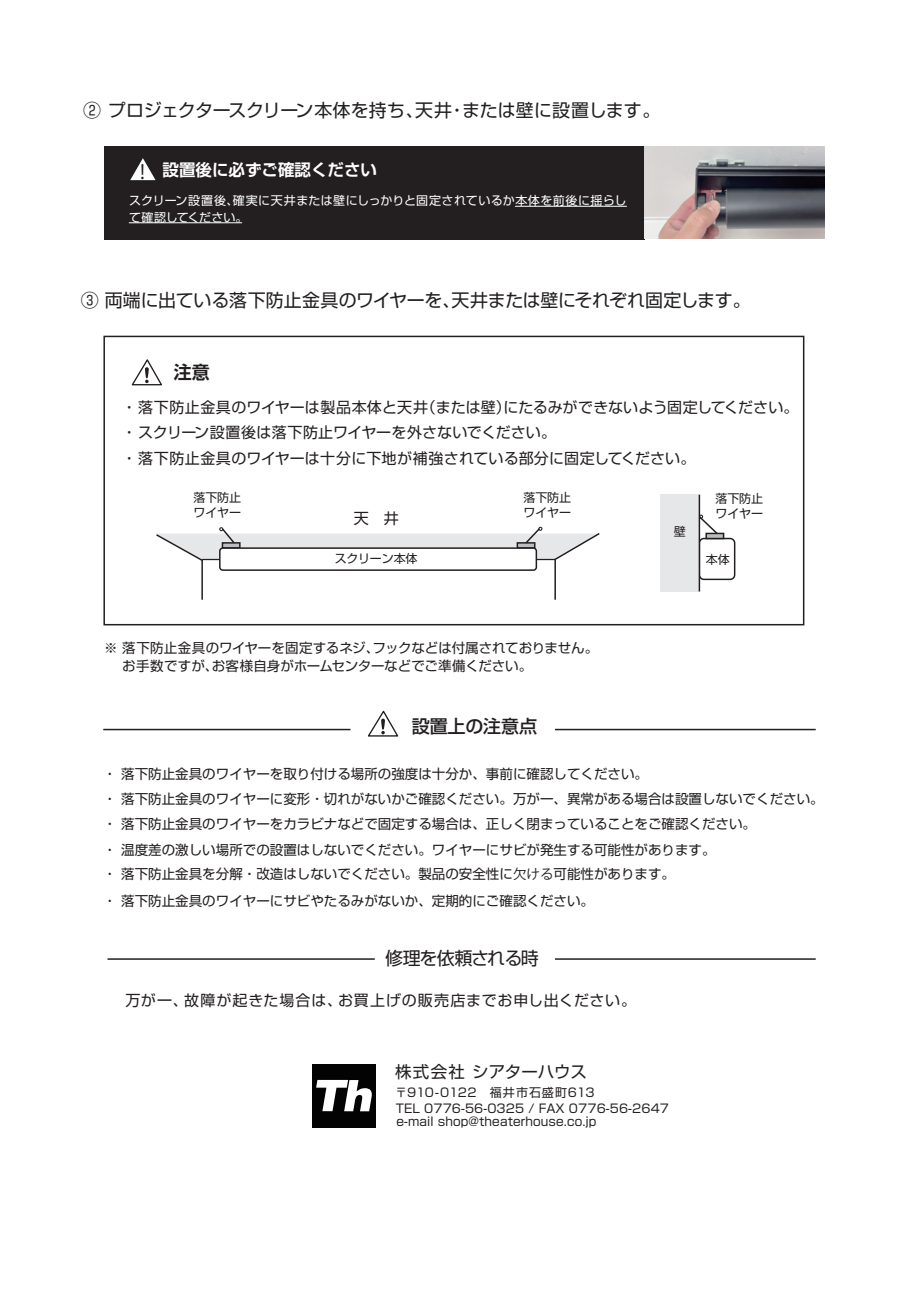
<style>
.page{position:relative;width:919px;height:1289px;background:#fff}
.page>*{position:absolute;margin:0;border:0;box-sizing:border-box;transform-origin:0 0}
.t1{font:18px "Shin Go Pro";letter-spacing:-.01em;color:#231f20}
.t2{font:18px "Shin Go Pr 5";letter-spacing:-.065em;color:#231f20}
.t3{font:500 18px "Shin Go Pro";letter-spacing:-.01em;color:#231f20}
.t4{font:700 18px "Shin Go Pro De";color:#231f20}
.t5{font:700 16.5px "Shin Go Pr 5 De";color:#fff}
.t6{font:16.5px "Shin Go Pro";letter-spacing:.01em;color:#231f20}
.t7{font:15px/25.5px "Shin Go Pro";letter-spacing:.005em;color:#231f20}
.t8{font:15px "Shin Go Pr 5";letter-spacing:.06em;color:#231f20}
.t9{font:13.5px/24.6px "Shin Go Pro";color:#231f20}
.t10{font:12px/12.6px "Shin Go Pro";letter-spacing:.01em;color:#231f20}
.t11{font:12px/16.5px "Shin Go Pr 5";letter-spacing:.03em;color:#fff}
.t12{font:12px/15px "Shin Go Pr 5";letter-spacing:-.01em;color:#231f20}
.t13{font:12px "Shin Go Pro";letter-spacing:.065em;color:#231f20}
.s1{font-family:"Futo Min A101 Pro Bold 90 ms RKSJ H";font-weight:400;font-size:19.5px;color:#231f20}
.s2{font-family:"Koz Go Pro"}
</style>
<div class="page">
<div style="left:698px;top:538px;width:37px;height:42px;border:1px solid #231f20;border-radius:4px"></div>
<div style="left:660px;top:494px;width:39px;height:97px;background:#e6e7e9"></div>
<svg style="left:705px;top:532px;width:19px;height:7px"></svg>
<div style="left:219px;top:547px;width:318px;height:24px;border:2px solid #231f20;border-radius:3px"></div>
<hr style="left:201px;top:559px;width:2px;height:40px;background:#231f20">
<hr style="left:554px;top:559px;width:2px;height:40px;background:#231f20">
<svg style="left:700px;top:514px;width:19px;height:21px"></svg>
<svg style="left:156px;top:526px;width:444px;height:36px"></svg>
<div style="left:103px;top:336px;width:701px;height:289px;border:2px solid #231f20"></div>
<hr style="left:698px;top:494px;width:2px;height:97px;background:#231f20">
<svg style="left:368px;top:710px;width:31px;height:27px"></svg>
<svg style="left:131px;top:359px;width:31px;height:27px"></svg>
<div style="left:312px;top:1064px;width:63px;height:63px;background:#030303"></div>
<svg style="left:316px;top:1079px;width:56px;height:32px"></svg>
<div style="left:104px;top:146px;width:540px;height:93px;background:#231f20"></div>
<hr style="left:515px;top:206px;width:111px;height:1px;background:#fff">
<hr style="left:129px;top:222px;width:113px;height:1px;background:#fff">
<svg style="left:130px;top:158px;width:26px;height:23px"></svg>
<img style="left:644px;top:147px;width:180px;height:91px">
<hr style="left:107px;top:958px;width:268px;height:1px;background:#231f20">
<hr style="left:103px;top:728px;width:247px;height:2px;background:#231f20">
<hr style="left:555px;top:728px;width:260px;height:2px;background:#231f20">
<hr style="left:555px;top:958px;width:260px;height:1px;background:#231f20">
<h1 class="t1" style="left:83px;top:95px;width:578px">② プロジェクタースクリーン本体を持ち、天井・または壁に設置します。</h1>
<p class="t5" style="left:133px;top:156px;width:246px"><span class="s1">！</span> 設置後に必ずご確認ください</p>
<p class="t11" style="left:129px;top:191px;width:498px">スクリーン設置後、確実に天井または壁にしっかりと固定されているか本体を前後に揺らして確認してください。</p>
<h1 class="t1" style="left:81px;top:285px;width:671px">③ 両端に出ている落下防止金具のワイヤーを、天井または壁にそれぞれ固定します。</h1>
<h1 class="t4" style="left:174px;top:358px;width:37px">注意</h1>
<p class="t7" style="left:122px;top:392px;width:678px">・ 落下防止金具のワイヤーは製品本体と天井（または壁）にたるみができないよう固定してください。・ スクリーン設置後は落下防止ワイヤーを外さないでください。<br>・ 落下防止金具のワイヤーは十分に下地が補強されている部分に固定してください。</p>
<p class="t12" style="left:193px;top:489px;width:49px">落下防止ワイヤー</p>
<p class="t12" style="left:523px;top:489px;width:49px">落下防止ワイヤー</p>
<p class="t12" style="left:715px;top:489px;width:49px">落下防止ワイヤー</p>
<p class="t8" style="left:354px;top:506px;width:46px">天　井</p>
<p class="t12" style="left:335px;top:550px;width:84px">スクリーン本体</p>
<p class="t12" style="left:705px;top:551px;width:25px">本体</p>
<p class="t12" style="left:673px;top:523px;width:13px">壁</p>
<p class="t9" style="left:104px;top:637px;width:495px;line-height:18px">※ 落下防止金具のワイヤーを固定するネジ、フックなどは付属されておりません。　 お手数ですが、お客様自身がホームセンターなどでご準備ください。</p>
<h1 class="t3" style="left:412px;top:711px;width:127px">設置上の注意点</h1>
<p class="t9" style="left:103px;top:759px;width:546px">・ 落下防止金具のワイヤーを取り付ける場所の強度は十分か、事前に確認してください。</p>
<p class="t9" style="left:103px;top:785px;width:721px">・ 落下防止金具のワイヤーに変形・切れがないかご確認ください。万が一、異常がある場合は設置しないでください。</p>
<p class="t9" style="left:103px;top:810px;width:654px">・ 落下防止金具のワイヤーをカラビナなどで固定する場合は、正しく閉まっていることをご確認ください。</p>
<p class="t9" style="left:103px;top:835px;width:613px">・温度差の激しい場所での設置はしないでください。ワイヤーにサビが発生する可能性があります。・落下防止金具を分解・改造はしないでください。製品の安全性に<span class="s2">欠ける</span>可能性があります。</p>
<p class="t9" style="left:103px;top:886px;width:492px">・落下防止金具のワイヤーにサビやたるみがないか、定期的にご確認ください。</p>
<h1 class="t2" style="left:385px;top:943px;width:155px">修理を依頼される時</h1>
<p class="t8" style="left:125px;top:987px;width:512px">万が一、故障が起きた場合は、お買上げの販売店までお申し出ください。</p>
<p class="t6" style="left:395px;top:1058px;width:193px">株式会社 シアターハウス</p>
<p class="t10" style="left:395px;top:1100px;width:275px">TEL 0776-56-0325 / FAX 0776-56-2647 e-mail shop@theaterhouse.co.jp</p>
<p class="t13" style="left:395px;top:1082px;width:201px">〒910-0122　福井市石盛町613</p>
</div>
